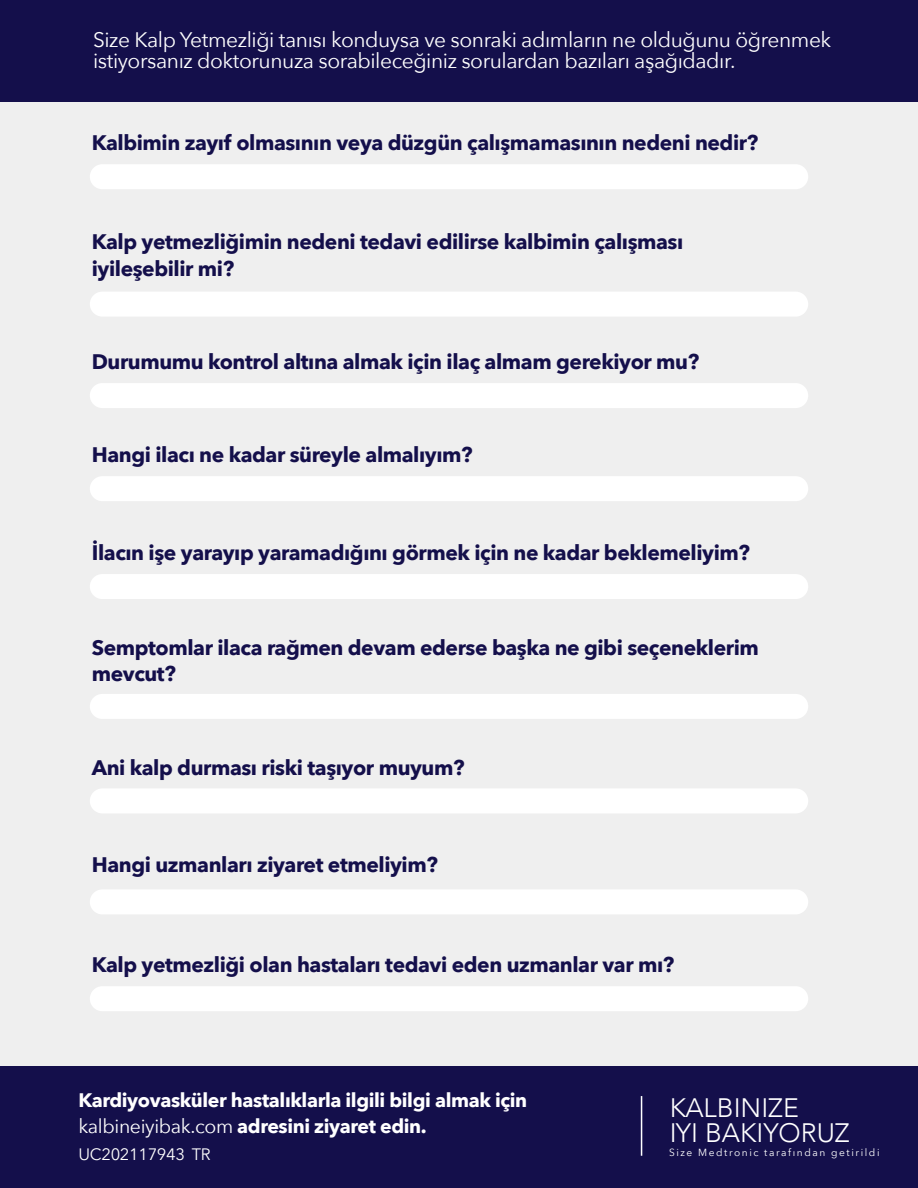
<style>
.page{position:relative;width:918px;height:1188px;background:#fff}
.page>*{position:absolute;margin:0;border:0;box-sizing:border-box;transform-origin:0 0}
.t1{font:300 26.7px/24.6px "Avenir";color:#fff}
.t2{font:700 21px/26.5px "Avenir Next";letter-spacing:-.02em;color:#140f4b}
.t3{font:21px/21px "Avenir Next";letter-spacing:-.02em;color:#fff}
.t4{font:700 19.5px/26.5px "Avenir Next";letter-spacing:-.02em;color:#fff}
.t5{font:16.5px "Avenir Next";letter-spacing:-.02em;color:#fff}
.t6{font:10.2px "Avenir Next World";letter-spacing:.155em;color:#fff}
.s1{font-weight:400}
</style>
<div class="page">
<div style="left:0;top:102px;width:918px;height:965px;background:#efefef"></div>
<div style="left:0;top:0;width:918px;height:102px;background:#140f4b"></div>
<div style="left:90px;top:164px;width:718px;height:25px;background:#fff;border-radius:12px"></div>
<div style="left:90px;top:292px;width:718px;height:25px;background:#fff;border-radius:12px"></div>
<div style="left:90px;top:383px;width:718px;height:25px;background:#fff;border-radius:12px"></div>
<div style="left:90px;top:476px;width:718px;height:25px;background:#fff;border-radius:12px"></div>
<div style="left:90px;top:574px;width:718px;height:25px;background:#fff;border-radius:12px"></div>
<div style="left:90px;top:694px;width:718px;height:25px;background:#fff;border-radius:12px"></div>
<div style="left:90px;top:788px;width:718px;height:25px;background:#fff;border-radius:12px"></div>
<div style="left:90px;top:889px;width:718px;height:25px;background:#fff;border-radius:12px"></div>
<div style="left:90px;top:986px;width:718px;height:25px;background:#fff;border-radius:12px"></div>
<div style="left:0;top:1067px;width:918px;height:121px;background:#140f4b"></div>
<hr style="left:641px;top:1096px;width:1px;height:60px;background:#fff">
<p class="t3" style="left:93px;top:29px;width:740px">Size Kalp Yetmezliği tanısı konduysa ve sonraki adımların ne olduğunu öğrenmek istiyorsanız doktorunuza sorabileceğiniz sorulardan bazıları aşağıdadır.</p>
<p class="t2" style="left:92px;top:129px;width:668px">Kalbimin zayıf olmasının veya düzgün çalışmamasının nedeni nedir?</p>
<p class="t2" style="left:92px;top:228px;width:593px">Kalp yetmezliğimin nedeni tedavi edilirse kalbimin çalışması iyileşebilir mi?</p>
<p class="t2" style="left:92px;top:348px;width:609px">Durumumu kontrol altına almak için ilaç almam gerekiyor mu?</p>
<p class="t2" style="left:92px;top:441px;width:382px">Hangi ilacı ne kadar süreyle almalıyım?</p>
<p class="t2" style="left:92px;top:539px;width:660px">İlacın işe yarayıp yaramadığını görmek için ne kadar beklemeliyim?</p>
<p class="t2" style="left:92px;top:634px;width:669px">Semptomlar ilaca rağmen devam ederse başka ne gibi seçeneklerim mevcut?</p>
<p class="t2" style="left:92px;top:754px;width:374px">Ani kalp durması riski taşıyor muyum?</p>
<p class="t2" style="left:92px;top:851px;width:348px">Hangi uzmanları ziyaret etmeliyim?</p>
<p class="t2" style="left:92px;top:951px;width:584px">Kalp yetmezliği olan hastaları tedavi eden uzmanlar var mı?</p>
<p class="t4" style="left:79px;top:1086px;width:450px">Kardiyovasküler hastalıklarla ilgili bilgi almak için <span class="s1">kalbineiyibak.com</span> adresini ziyaret edin.</p>
<p class="t5" style="left:79px;top:1140px;width:134px">UC202117943 TR</p>
<p class="t1" style="left:669px;top:1096px;width:182px">KALBINIZE<br>IYI BAKIYORUZ</p>
<p class="t6" style="left:669px;top:1145px;width:212px">Size Medtronic tarafından getirildi</p>
</div>
